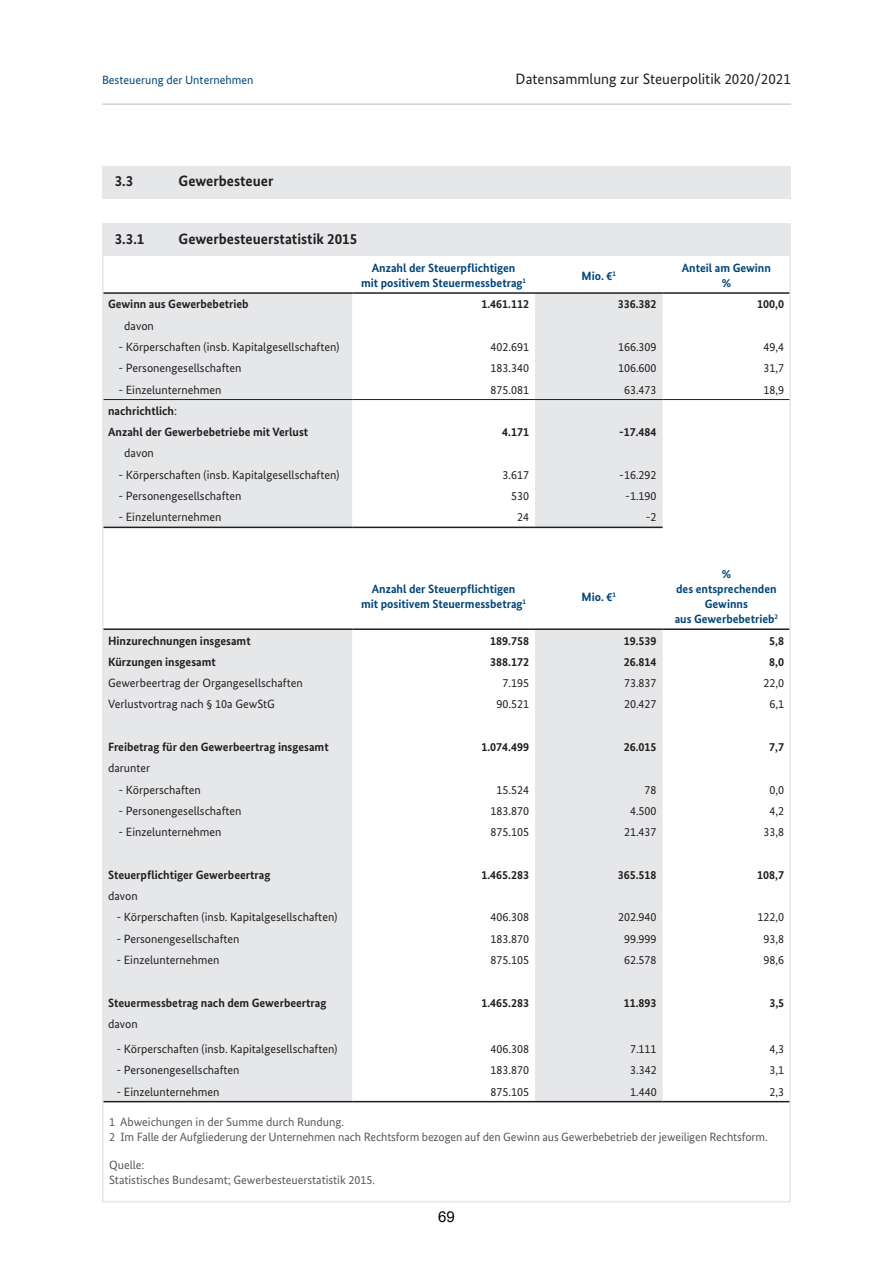
<style>
.page{position:relative;width:893px;height:1263px;background:#fff}
.page>*{position:absolute;margin:0;border:0;box-sizing:border-box;transform-origin:0 0}
.t1{font:700 15px "Bundes Sans";color:#231f20}
.t2{font:15px "Bundes Sans";color:#231f20}
.t3{font:15px "Arial";color:#000}
.t4{font:12px "Bundes Sans";color:#231f20}
.t5{font:700 12px/21.3px "Bundes Sans";color:#231f20}
.t6{font:12px/14.4px "Bundes Sans";letter-spacing:-.01em;color:#57585a}
.t7{font:700 12px/15px "Bundes Sans";color:#004578;text-align:center}
.t8{font:12px "Bundes Sans";color:#004578}
.s1{font-weight:400}
</style>
<div class="page">
<hr style="left:102px;top:103px;width:689px;height:2px;background:#d1d2d4">
<svg style="left:105px;top:294px;width:558px;height:807px;fill:#e6e7e9"></svg>
<hr style="left:102px;top:292px;width:250px;height:2px;background:#231f20">
<hr style="left:352px;top:292px;width:183px;height:2px;background:#231f20">
<hr style="left:535px;top:292px;width:128px;height:2px;background:#231f20">
<hr style="left:663px;top:292px;width:127px;height:2px;background:#231f20">
<hr style="left:102px;top:628px;width:250px;height:2px;background:#231f20">
<hr style="left:352px;top:628px;width:183px;height:2px;background:#231f20">
<hr style="left:535px;top:628px;width:128px;height:2px;background:#231f20">
<hr style="left:663px;top:628px;width:127px;height:2px;background:#231f20">
<hr style="left:102px;top:1101px;width:250px;height:1px;background:#231f20">
<hr style="left:352px;top:1101px;width:183px;height:1px;background:#231f20">
<hr style="left:535px;top:1101px;width:128px;height:1px;background:#231f20">
<hr style="left:663px;top:1101px;width:127px;height:1px;background:#231f20">
<hr style="left:102px;top:399px;width:250px;height:1px;background:#231f20">
<hr style="left:352px;top:399px;width:183px;height:1px;background:#231f20">
<hr style="left:535px;top:399px;width:128px;height:1px;background:#231f20">
<hr style="left:663px;top:399px;width:127px;height:1px;background:#231f20">
<hr style="left:102px;top:527px;width:250px;height:1px;background:#231f20">
<hr style="left:352px;top:527px;width:183px;height:1px;background:#231f20">
<hr style="left:535px;top:527px;width:128px;height:1px;background:#231f20">
<div style="left:102px;top:166px;width:688px;height:32px;background:#e6e7e9"></div>
<div style="left:102px;top:224px;width:688px;height:32px;background:#e6e7e9"></div>
<p class="t8" style="left:102px;top:72px;width:153px">Besteuerung der Unternehmen</p>
<p class="t2" style="left:516px;top:69px;width:277px">Datensammlung zur Steuerpolitik 2020/2021</p>
<p class="t1" style="left:115px;top:172px;width:20px">3.3</p>
<p class="t1" style="left:179px;top:172px;width:96px">Gewerbesteuer</p>
<p class="t1" style="left:115px;top:229px;width:31px">3.3.1</p>
<p class="t1" style="left:179px;top:229px;width:180px">Gewerbesteuerstatistik 2015</p>
<p class="t7" style="left:361px;top:260px;width:167px">Anzahl der Steuerpflichtigen<br>mit positivem Steuermessbetrag<sup>1</sup></p>
<p class="t7" style="left:581px;top:268px;width:36px">Mio. €<sup>1</sup></p>
<p class="t7" style="left:682px;top:260px;width:91px">Anteil am Gewinn %</p>
<p class="t5" style="left:108px;top:293px;width:142px">Gewinn aus Gewerbebetrieb</p>
<p class="t5" style="left:481px;top:293px;width:49px">1.461.112</p>
<p class="t5" style="left:618px;top:293px;width:40px">336.382</p>
<p class="t5" style="left:757px;top:293px;width:28px">100,0</p>
<p class="t4" style="left:124px;top:318px;width:31px">davon</p>
<p class="t4" style="left:119px;top:339px;width:222px">- Körperschaften (insb. Kapitalgesellschaften)</p>
<p class="t4" style="left:490px;top:339px;width:40px">402.691</p>
<p class="t4" style="left:618px;top:339px;width:40px">166.309</p>
<p class="t4" style="left:763px;top:339px;width:22px">49,4</p>
<p class="t4" style="left:119px;top:361px;width:125px">- Personengesellschaften</p>
<p class="t4" style="left:490px;top:361px;width:40px">183.340</p>
<p class="t4" style="left:618px;top:361px;width:40px">106.600</p>
<p class="t4" style="left:763px;top:361px;width:22px">31,7</p>
<p class="t4" style="left:119px;top:382px;width:105px">- Einzelunternehmen</p>
<p class="t4" style="left:490px;top:382px;width:40px">875.081</p>
<p class="t4" style="left:624px;top:382px;width:34px">63.473</p>
<p class="t4" style="left:763px;top:382px;width:22px">18,9</p>
<p class="t5" style="left:108px;top:400px;width:202px">nachrichtlich<span class="s1">:<br></span>Anzahl der Gewerbebetriebe mit Verlust</p>
<p class="t5" style="left:502px;top:421px;width:28px">4.171</p>
<p class="t5" style="left:619px;top:421px;width:39px">-17.484</p>
<p class="t4" style="left:124px;top:446px;width:31px">davon</p>
<p class="t4" style="left:119px;top:467px;width:222px">- Körperschaften (insb. Kapitalgesellschaften)</p>
<p class="t4" style="left:502px;top:467px;width:28px">3.617</p>
<p class="t4" style="left:619px;top:467px;width:39px">-16.292</p>
<p class="t4" style="left:119px;top:489px;width:125px">- Personengesellschaften</p>
<p class="t4" style="left:511px;top:489px;width:19px">530</p>
<p class="t4" style="left:625px;top:489px;width:33px">-1.190</p>
<p class="t4" style="left:119px;top:510px;width:105px">- Einzelunternehmen</p>
<p class="t4" style="left:517px;top:510px;width:13px">24</p>
<p class="t4" style="left:646px;top:510px;width:12px">-2</p>
<p class="t7" style="left:361px;top:581px;width:167px">Anzahl der Steuerpflichtigen<br>mit positivem Steuermessbetrag<sup>1</sup></p>
<p class="t7" style="left:581px;top:589px;width:36px">Mio. €<sup>1</sup></p>
<p class="t7" style="left:675px;top:566px;width:105px">%<br>des entsprechenden<br>Gewinns<br>aus Gewerbebetrieb<sup>2</sup></p>
<p class="t5" style="left:108px;top:630px;width:144px">Hinzurechnungen insgesamt</p>
<p class="t5" style="left:490px;top:630px;width:40px">189.758</p>
<p class="t5" style="left:624px;top:630px;width:34px">19.539</p>
<p class="t5" style="left:769px;top:630px;width:16px">5,8</p>
<p class="t5" style="left:108px;top:651px;width:109px">Kürzungen insgesamt</p>
<p class="t5" style="left:490px;top:651px;width:40px">388.172</p>
<p class="t5" style="left:624px;top:651px;width:34px">26.814</p>
<p class="t5" style="left:769px;top:651px;width:16px">8,0</p>
<p class="t4" style="left:108px;top:676px;width:196px">Gewerbeertrag der Organgesellschaften</p>
<p class="t4" style="left:502px;top:676px;width:28px">7.195</p>
<p class="t4" style="left:624px;top:676px;width:34px">73.837</p>
<p class="t4" style="left:763px;top:676px;width:22px">22,0</p>
<p class="t4" style="left:108px;top:697px;width:168px">Verlustvortrag nach § 10a GewStG</p>
<p class="t4" style="left:496px;top:697px;width:34px">90.521</p>
<p class="t4" style="left:624px;top:697px;width:34px">20.427</p>
<p class="t4" style="left:769px;top:697px;width:16px">6,1</p>
<p class="t5" style="left:108px;top:736px;width:222px">Freibetrag für den Gewerbeertrag insgesamt</p>
<p class="t5" style="left:481px;top:736px;width:49px">1.074.499</p>
<p class="t5" style="left:624px;top:736px;width:34px">26.015</p>
<p class="t5" style="left:769px;top:736px;width:16px">7,7</p>
<p class="t4" style="left:108px;top:761px;width:44px">darunter</p>
<p class="t4" style="left:119px;top:782px;width:84px">- Körperschaften</p>
<p class="t4" style="left:496px;top:782px;width:34px">15.524</p>
<p class="t4" style="left:645px;top:782px;width:13px">78</p>
<p class="t4" style="left:769px;top:782px;width:16px">0,0</p>
<p class="t4" style="left:119px;top:803px;width:125px">- Personengesellschaften</p>
<p class="t4" style="left:490px;top:803px;width:40px">183.870</p>
<p class="t4" style="left:630px;top:803px;width:28px">4.500</p>
<p class="t4" style="left:769px;top:803px;width:16px">4,2</p>
<p class="t4" style="left:119px;top:825px;width:105px">- Einzelunternehmen</p>
<p class="t4" style="left:490px;top:825px;width:40px">875.105</p>
<p class="t4" style="left:624px;top:825px;width:34px">21.437</p>
<p class="t4" style="left:763px;top:825px;width:22px">33,8</p>
<p class="t5" style="left:108px;top:864px;width:164px">Steuerpflichtiger Gewerbeertrag</p>
<p class="t5" style="left:481px;top:864px;width:49px">1.465.283</p>
<p class="t5" style="left:618px;top:864px;width:40px">365.518</p>
<p class="t5" style="left:757px;top:864px;width:28px">108,7</p>
<p class="t4" style="left:108px;top:889px;width:31px">davon</p>
<p class="t4" style="left:117px;top:910px;width:222px">- Körperschaften (insb. Kapitalgesellschaften)</p>
<p class="t4" style="left:490px;top:910px;width:40px">406.308</p>
<p class="t4" style="left:618px;top:910px;width:40px">202.940</p>
<p class="t4" style="left:757px;top:910px;width:28px">122,0</p>
<p class="t4" style="left:117px;top:931px;width:125px">- Personengesellschaften</p>
<p class="t4" style="left:490px;top:931px;width:40px">183.870</p>
<p class="t4" style="left:624px;top:931px;width:34px">99.999</p>
<p class="t4" style="left:763px;top:931px;width:22px">93,8</p>
<p class="t4" style="left:117px;top:953px;width:105px">- Einzelunternehmen</p>
<p class="t4" style="left:490px;top:953px;width:40px">875.105</p>
<p class="t4" style="left:624px;top:953px;width:34px">62.578</p>
<p class="t4" style="left:763px;top:953px;width:22px">98,6</p>
<p class="t5" style="left:108px;top:992px;width:220px">Steuermessbetrag nach dem Gewerbeertrag</p>
<p class="t5" style="left:481px;top:992px;width:49px">1.465.283</p>
<p class="t5" style="left:624px;top:992px;width:34px">11.893</p>
<p class="t5" style="left:769px;top:992px;width:16px">3,5</p>
<p class="t4" style="left:108px;top:1016px;width:31px">davon</p>
<p class="t4" style="left:117px;top:1041px;width:222px">- Körperschaften (insb. Kapitalgesellschaften)</p>
<p class="t4" style="left:490px;top:1041px;width:40px">406.308</p>
<p class="t4" style="left:630px;top:1041px;width:28px">7.111</p>
<p class="t4" style="left:769px;top:1041px;width:16px">4,3</p>
<p class="t4" style="left:117px;top:1063px;width:125px">- Personengesellschaften</p>
<p class="t4" style="left:490px;top:1063px;width:40px">183.870</p>
<p class="t4" style="left:630px;top:1063px;width:28px">3.342</p>
<p class="t4" style="left:769px;top:1063px;width:16px">3,1</p>
<p class="t4" style="left:117px;top:1084px;width:105px">- Einzelunternehmen</p>
<p class="t4" style="left:490px;top:1084px;width:40px">875.105</p>
<p class="t4" style="left:630px;top:1084px;width:28px">1.440</p>
<p class="t4" style="left:769px;top:1084px;width:16px">2,3</p>
<p class="t6" style="left:109px;top:1115px;width:660px">1 Abweichungen in der Summe durch Rundung.<br>2 Im Falle der Aufgliederung der Unternehmen nach Rechtsform bezogen auf den Gewinn aus Gewerbebetrieb der jeweiligen Rechtsform.</p>
<p class="t6" style="left:109px;top:1158px;width:267px">Quelle:<br>Statistisches Bundesamt; Gewerbesteuerstatistik 2015.</p>
<p class="t3" style="left:438px;top:1207px;width:18px">69</p>
</div>
